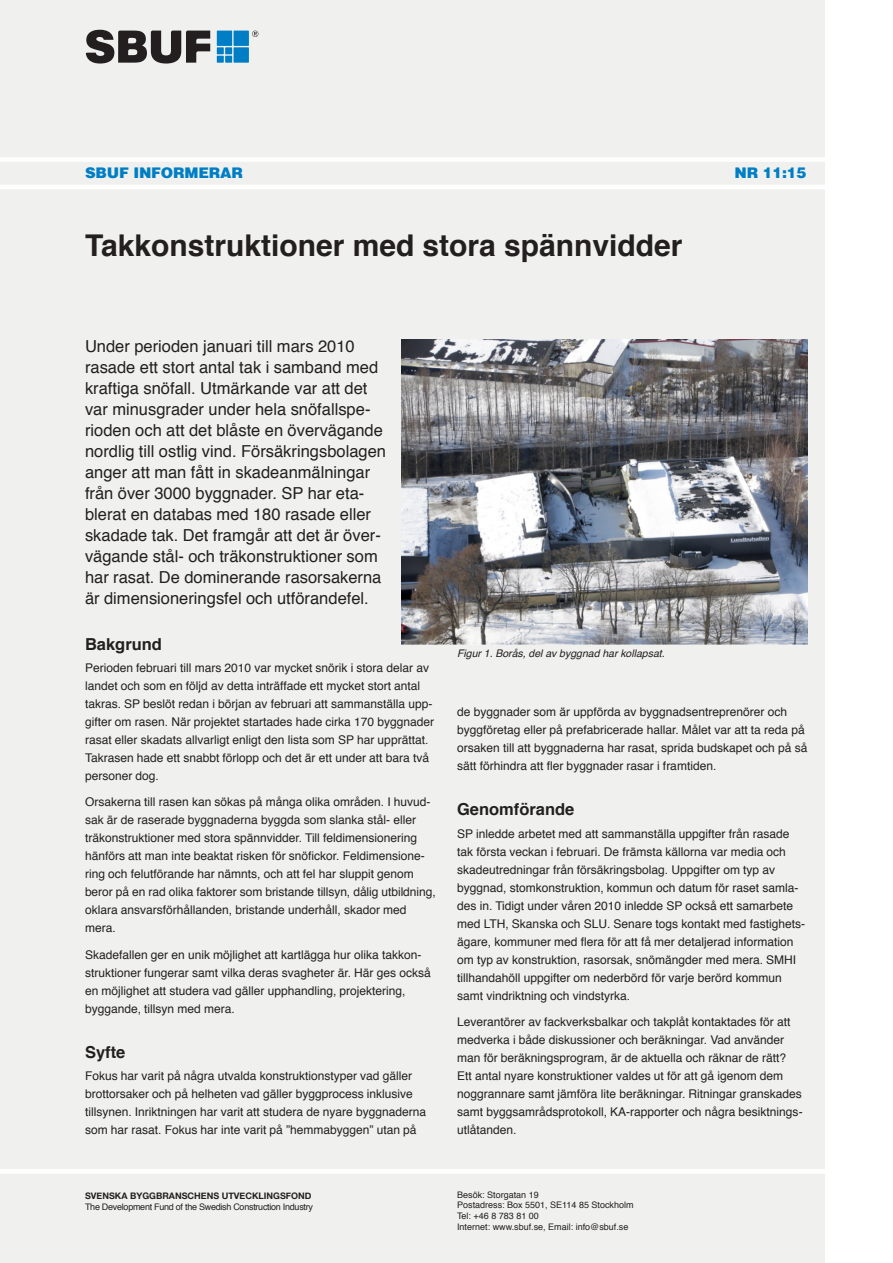
<style>
.page{position:relative;width:893px;height:1263px;background:#fff}
.page>*{position:absolute;margin:0;border:0;box-sizing:border-box;transform-origin:0 0}
.Rubrik{font:700 30px "Helvetica";color:#231f20}
.Ingress{font:16.5px/21px "Helvetica";color:#231f20}
.Mellanrubbe{font:700 16.5px "Helvetica";color:#231f20}
.t1{font:900 15px "Helvetica";letter-spacing:-.02em;color:#007ec5}
.Brödtext{font:12px/18px "Helvetica";color:#231f20}
.Bildtext{font:italic 10.5px "Helvetica";color:#231f20}
.t2{font:9px "Helvetica";color:#231f20}
.t3{font:9px "Helvetica";letter-spacing:-.03em;color:#231f20}
.t4{font:700 9px "Helvetica Neue";color:#231f20}
</style>
<div class="page">
<div style="left:0;top:0;width:825px;height:1263px;background:#f0f1ee"></div>
<svg style="left:86px;top:30px;width:124px;height:34px"></svg>
<div style="left:225px;top:47px;width:7px;height:7px;background:#007ec5"></div>
<div style="left:217px;top:47px;width:7px;height:7px;background:#007ec5"></div>
<div style="left:225px;top:56px;width:7px;height:7px;background:#007ec5"></div>
<div style="left:217px;top:56px;width:7px;height:7px;background:#007ec5"></div>
<div style="left:234px;top:47px;width:15px;height:16px;background:#007ec5"></div>
<div style="left:234px;top:31px;width:15px;height:15px;background:#007ec5"></div>
<div style="left:217px;top:31px;width:15px;height:15px;background:#007ec5"></div>
<svg style="left:252px;top:31px;width:6px;height:6px"></svg>
<div style="left:0;top:157px;width:835px;height:5px;background:#fff"></div>
<hr style="left:0;top:185px;width:835px;height:4px;background:#fff">
<div style="left:0;top:1169px;width:836px;height:5px;background:#fff"></div>
<img style="left:401px;top:340px;width:407px;height:304px">
<p class="t1" style="left:85px;top:164px;width:160px">SBUF INFORMERAR</p>
<p class="t1" style="left:734px;top:164px;width:74px">NR 11:15</p>
<p class="Rubrik" style="left:85px;top:222px;width:599px">Takkonstruktioner med stora spännvidder</p>
<p class="Ingress" style="left:85px;top:336px;width:302px">Under perioden januari till mars 2010 rasade ett stort antal tak i samband med kraftiga snöfall. Utmärkande var att det var minusgrader under hela snöfallspe&shy;rioden och att det blåste en övervägande nordlig till ostlig vind. Försäkringsbolagen anger att man fått in skadeanmälningar från över 3000 byggnader. SP har eta&shy;blerat en databas med 180 rasade eller skadade tak. Det framgår att det är över&shy;vägande stål- och träkonstruktioner som har rasat. De dominerande rasorsakerna är dimensioneringsfel och utförandefel.</p>
<p class="Mellanrubbe" style="left:85px;top:630px;width:79px">Bakgrund</p>
<p class="Brödtext" style="left:85px;top:659px;width:350px">Perioden februari till mars 2010 var mycket snörik i stora delar av landet och som en följd av detta inträffade ett mycket stort antal takras. SP beslöt redan i början av februari att sammanställa upp&shy;gifter om rasen. När projektet startades hade cirka 170 byggnader rasat eller skadats allvarligt enligt den lista som SP har upprättat.<br>Takrasen hade ett snabbt förlopp och det är ett under att bara två personer dog.</p>
<p class="Brödtext" style="left:85px;top:793px;width:352px">Orsakerna till rasen kan sökas på många olika områden. I huvud&shy;sak är de raserade byggnaderna byggda som slanka stål- eller träkonstruktioner med stora spännvidder. Till feldimensionering hänförs att man inte beaktat risken för snöfickor. Feldimensione&shy;ring och felutförande har nämnts, och att fel har sluppit genom beror på en rad olika faktorer som bristande tillsyn, dålig utbildning, oklara ansvarsförhållanden, bristande underhåll, skador med mera.</p>
<p class="Brödtext" style="left:85px;top:946px;width:347px">Skadefallen ger en unik möjlighet att kartlägga hur olika takkon&shy;struktioner fungerar samt vilka deras svagheter är. Här ges också en möjlighet att studera vad gäller upphandling, projektering, byggande, tillsyn med mera.</p>
<p class="Mellanrubbe" style="left:85px;top:1039px;width:42px">Syfte</p>
<p class="Brödtext" style="left:85px;top:1067px;width:343px">Fokus har varit på några utvalda konstruktionstyper vad gäller brottorsaker och på helheten vad gäller byggprocess inklusive tillsynen. Inriktningen har varit att studera de nyare byggnaderna som har rasat. Fokus har inte varit på ”hemmabyggen” utan på</p>
<p class="t4" style="left:85px;top:1191px;width:228px">SVENSKA BYGGBRANSCHENS UTVECKLINGSFOND</p>
<p class="t3" style="left:85px;top:1200px;width:229px">The Development Fund of the Swedish Construction Industry</p>
<p class="Bildtext" style="left:457px;top:645px;width:209px">Figur 1. Borås, del av byggnad har kollapsat.</p>
<p class="Brödtext" style="left:457px;top:703px;width:352px">de byggnader som är uppförda av byggnadsentreprenörer och byggföretag eller på prefabricerade hallar. Målet var att ta reda på orsaken till att byggnaderna har rasat, sprida budskapet och på så sätt förhindra att fler byggnader rasar i framtiden.</p>
<p class="Mellanrubbe" style="left:457px;top:796px;width:119px">Genomförande</p>
<p class="Brödtext" style="left:457px;top:825px;width:350px">SP inledde arbetet med att sammanställa uppgifter från rasade tak första veckan i februari. De främsta källorna var media och skadeutredningar från försäkringsbolag. Uppgifter om typ av byggnad, stomkonstruktion, kommun och datum för raset samla&shy;des in. Tidigt under våren 2010 inledde SP också ett samarbete med LTH, Skanska och SLU. Senare togs kontakt med fastighets&shy;ägare, kommuner med flera för att få mer detaljerad information om typ av konstruktion, rasorsak, snömängder med mera. SMHI tillhandahöll uppgifter om nederbörd för varje berörd kommun samt vindriktning och vindstyrka.</p>
<p class="Brödtext" style="left:457px;top:1013px;width:347px">Leverantörer av fackverksbalkar och takplåt kontaktades för att medverka i både diskussioner och beräkningar. Vad använder man för beräkningsprogram, är de aktuella och räknar de rätt?<br>Ett antal nyare konstruktioner valdes ut för att gå igenom dem noggrannare samt jämföra lite beräkningar. Ritningar granskades samt byggsamrådsprotokoll, KA-rapporter och några besiktnings&shy;utlåtanden.</p>
<p class="t2" style="left:457px;top:1187px;width:83px">Besök: Storgatan 19</p>
<p class="t2" style="left:457px;top:1198px;width:178px">Postadress: Box 5501, SE114 85 Stockholm</p>
<p class="t2" style="left:457px;top:1209px;width:83px">Tel: +46 8 783 81 00</p>
<p class="t2" style="left:457px;top:1220px;width:173px">Internet: www.sbuf.se, Email: info@sbuf.se</p>
</div>
